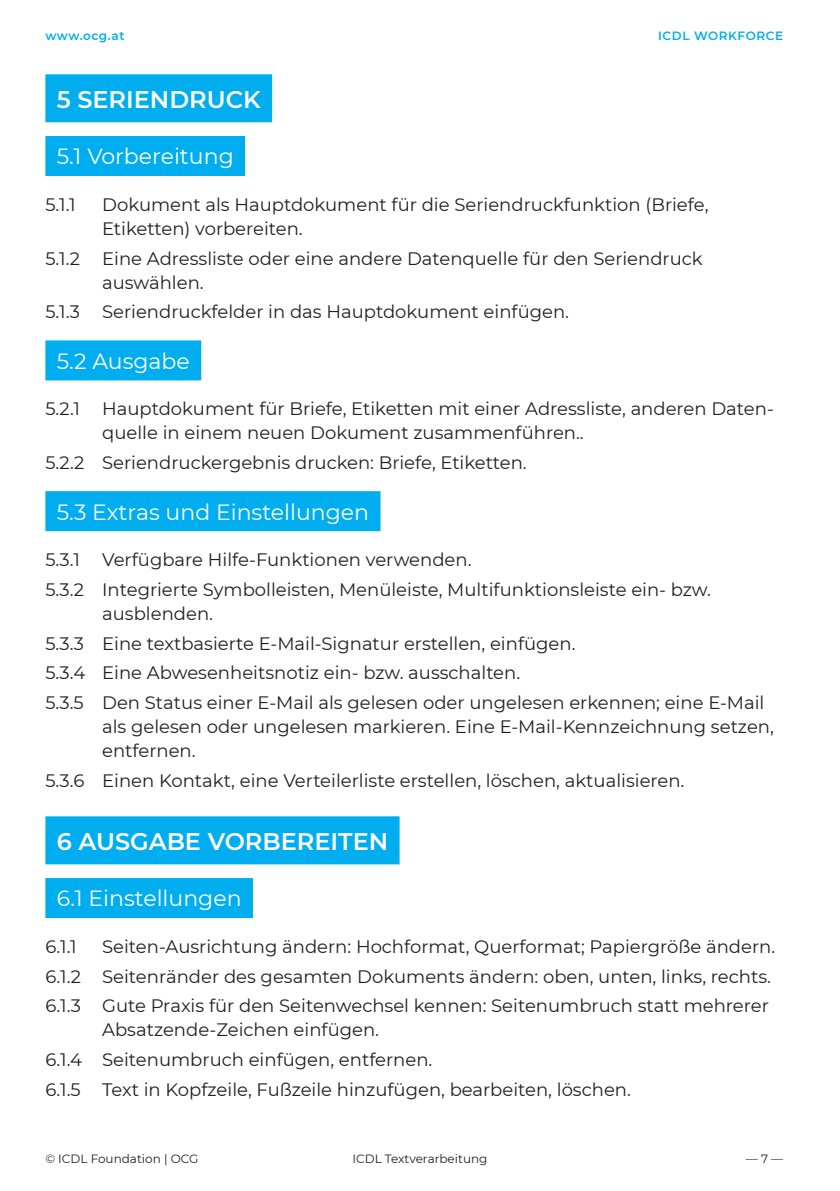
<style>
.page{position:relative;width:840px;height:1191px;background:#fff}
.page>*{position:absolute;margin:0;border:0;box-sizing:border-box;transform-origin:0 0}
.H3_Kapitelüberschrif{font:600 24px "Montserrat";color:#fff}
.H4_Skill_Set{font:22px "Montserrat";color:#fff}
.Fliesstext_schwarz_9{font:18px/24px "Montserrat";color:#231f20}
.t1{font:12px "Montserrat";color:#231f20}
.t2{font:600 12px "Montserrat";letter-spacing:.05em;color:#00aeef}
</style>
<div class="page">
<div style="left:45px;top:74px;width:227px;height:48px;background:#00aeef"></div>
<div style="left:45px;top:136px;width:200px;height:40px;background:#00aeef"></div>
<div style="left:45px;top:340px;width:156px;height:40px;background:#00aeef"></div>
<div style="left:45px;top:491px;width:335px;height:40px;background:#00aeef"></div>
<div style="left:45px;top:816px;width:354px;height:48px;background:#00aeef"></div>
<div style="left:45px;top:878px;width:208px;height:40px;background:#00aeef"></div>
<p class="t2" style="left:45px;top:27px;width:81px">www.ocg.at</p>
<p class="t2" style="left:657px;top:27px;width:127px">ICDL WORKFORCE</p>
<p class="H3_Kapitelüberschrif" style="left:57px;top:83px;width:205px">5 SERIENDRUCK</p>
<p class="H4_Skill_Set" style="left:57px;top:141px;width:178px">5.1 Vorbereitung</p>
<p class="Fliesstext_schwarz_9" style="left:45px;top:192px;width:32px">5.1.1</p>
<p class="Fliesstext_schwarz_9" style="left:102px;top:192px;width:607px">Dokument als Hauptdokument für die Seriendruckfunktion (Briefe,<br>Etiketten) vorbereiten.</p>
<p class="Fliesstext_schwarz_9" style="left:102px;top:246px;width:601px;text-indent:-57px">5.1.2 Eine Adressliste oder eine andere Datenquelle für den Seriendruck auswählen.</p>
<p class="Fliesstext_schwarz_9" style="left:45px;top:299px;width:525px">5.1.3 Seriendruckfelder in das Hauptdokument einfügen.</p>
<p class="H4_Skill_Set" style="left:57px;top:346px;width:134px">5.2 Ausgabe</p>
<p class="Fliesstext_schwarz_9" style="left:102px;top:396px;width:672px;text-indent:-57px">5.2.1 Hauptdokument für Briefe, Etiketten mit einer Adressliste, anderen Daten&shy;quelle in einem neuen Dokument zusammenführen..</p>
<p class="Fliesstext_schwarz_9" style="left:45px;top:450px;width:482px">5.2.2 Seriendruckergebnis drucken: Briefe, Etiketten.</p>
<p class="H4_Skill_Set" style="left:57px;top:496px;width:314px">5.3 Extras und Einstellungen</p>
<p class="Fliesstext_schwarz_9" style="left:45px;top:547px;width:427px">5.3.1 Verfügbare Hilfe-Funktionen verwenden.</p>
<p class="Fliesstext_schwarz_9" style="left:102px;top:577px;width:610px;text-indent:-57px">5.3.2 Integrierte Symbolleisten, Menüleiste, Multifunktionsleiste ein- bzw. ausblenden.</p>
<p class="Fliesstext_schwarz_9" style="left:45px;top:630px;width:531px">5.3.3 Eine textbasierte E-Mail-Signatur erstellen, einfügen.</p>
<p class="Fliesstext_schwarz_9" style="left:45px;top:660px;width:476px">5.3.4 Eine Abwesenheitsnotiz ein- bzw. ausschalten.</p>
<p class="Fliesstext_schwarz_9" style="left:102px;top:690px;width:673px;text-indent:-57px">5.3.5 Den Status einer E-Mail als gelesen oder ungelesen erkennen; eine E-Mail als gelesen oder ungelesen markieren. Eine E-Mail-Kennzeichnung setzen, entfernen.</p>
<p class="Fliesstext_schwarz_9" style="left:45px;top:767px;width:640px">5.3.6 Einen Kontakt, eine Verteilerliste erstellen, löschen, aktualisieren.</p>
<p class="H3_Kapitelüberschrif" style="left:57px;top:825px;width:333px">6 AUSGABE VORBEREITEN</p>
<p class="H4_Skill_Set" style="left:57px;top:883px;width:186px">6.1 Einstellungen</p>
<p class="Fliesstext_schwarz_9" style="left:45px;top:934px;width:33px">6.1.1</p>
<p class="Fliesstext_schwarz_9" style="left:102px;top:934px;width:674px">Seiten-Ausrichtung ändern: Hochformat, Querformat; Papiergröße ändern.</p>
<p class="Fliesstext_schwarz_9" style="left:45px;top:963px;width:726px">6.1.2 Seitenränder des gesamten Dokuments ändern: oben, unten, links, rechts.</p>
<p class="Fliesstext_schwarz_9" style="left:102px;top:993px;width:668px;text-indent:-57px">6.1.3 Gute Praxis für den Seitenwechsel kennen: Seitenumbruch statt mehrerer<br>Absatzende-Zeichen einfügen.</p>
<p class="Fliesstext_schwarz_9" style="left:45px;top:1047px;width:388px">6.1.4 Seitenumbruch einfügen, entfernen.</p>
<p class="Fliesstext_schwarz_9" style="left:45px;top:1076px;width:586px">6.1.5 Text in Kopfzeile, Fußzeile hinzufügen, bearbeiten, löschen.</p>
<p class="t1" style="left:45px;top:1150px;width:154px">© ICDL Foundation | OCG</p>
<p class="t1" style="left:352px;top:1150px;width:136px">ICDL Textverarbeitung</p>
<p class="t1" style="left:745px;top:1150px;width:39px">— 7 —</p>
</div>
